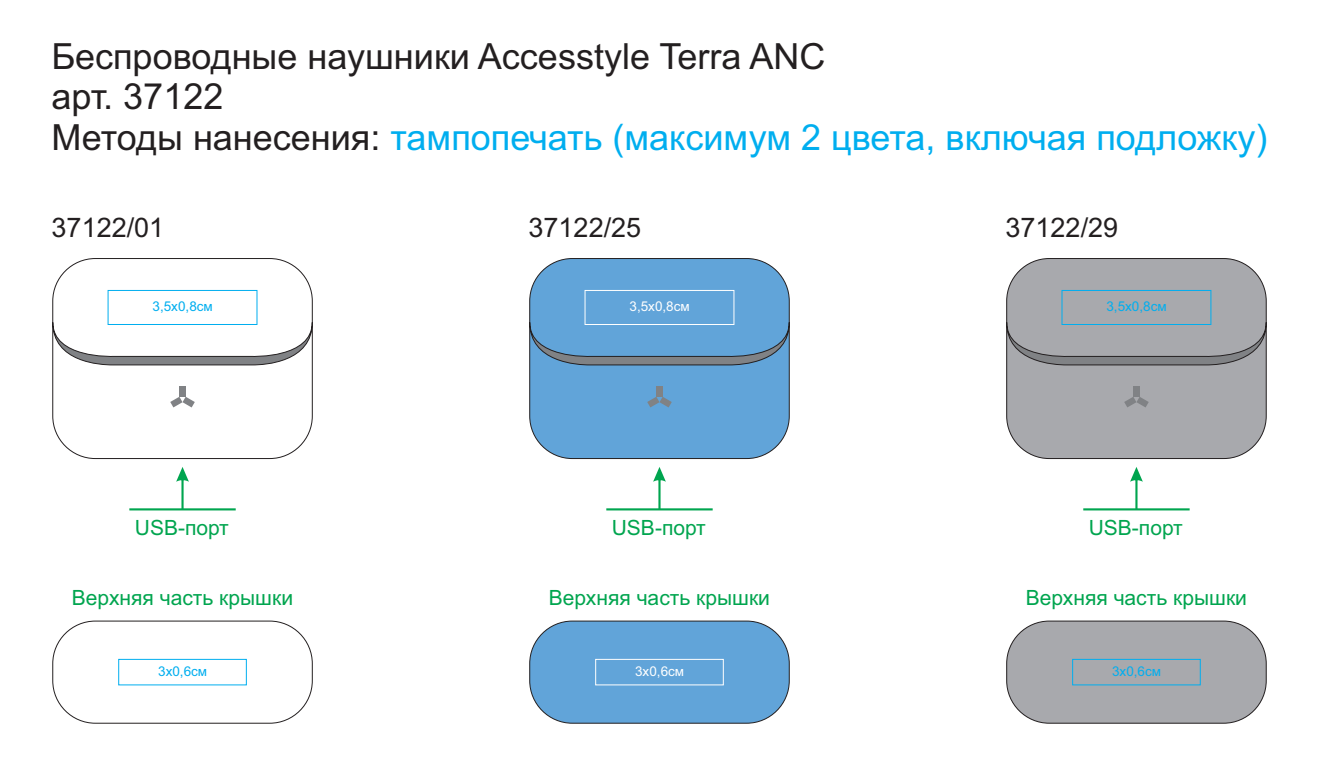
<style>
.page{position:relative;width:1319px;height:766px;background:#fff}
.page>*{position:absolute;margin:0;border:0;box-sizing:border-box;transform-origin:0 0}
.t1{font:36px/40.2px "Arial";color:#231f20}
.t2{font:27px "Arial";color:#231f20}
.t3{font:21px "Arial";color:#00a54f}
.t4{font:13.5px "Arial";color:#00aeef}
.t5{font:13.5px "Arial";color:#fff}
.s1{color:#00aeef}
</style>
<div class="page">
<div style="left:52px;top:258px;width:261px;height:201px;border:1px solid #231f20;border-radius:43px"></div>
<svg style="left:52px;top:321px;width:261px;height:44px"></svg>
<div style="left:179px;top:386px;width:7px;height:10px;background:#808285"></div>
<svg style="left:170px;top:396px;width:25px;height:11px"></svg>
<svg style="left:176px;top:467px;width:13px;height:41px"></svg>
<hr style="left:129px;top:508px;width:107px;height:2px;background:#00a54f">
<div style="left:108px;top:290px;width:149px;height:35px;border:1px solid #00aeef"></div>
<div style="left:52px;top:620px;width:261px;height:103px;border:1px solid #231f20;border-radius:43px"></div>
<div style="left:118px;top:658px;width:129px;height:27px;border:1px solid #00aeef"></div>
<div style="left:529px;top:258px;width:260px;height:201px;background:#61a4d9;border:1px solid #231f20;border-radius:43px"></div>
<svg style="left:529px;top:321px;width:261px;height:44px"></svg>
<div style="left:656px;top:386px;width:6px;height:10px;background:#808285"></div>
<svg style="left:647px;top:396px;width:24px;height:11px"></svg>
<svg style="left:653px;top:467px;width:12px;height:41px"></svg>
<hr style="left:606px;top:508px;width:106px;height:2px;background:#00a54f">
<div style="left:584px;top:290px;width:150px;height:35px;border:1px solid #fff"></div>
<div style="left:529px;top:620px;width:260px;height:103px;background:#61a4d9;border:1px solid #231f20;border-radius:43px"></div>
<div style="left:595px;top:658px;width:128px;height:27px;border:1px solid #fff"></div>
<div style="left:1006px;top:258px;width:260px;height:201px;background:#a8a9ad;border:1px solid #231f20;border-radius:43px"></div>
<svg style="left:1006px;top:321px;width:260px;height:44px"></svg>
<div style="left:1133px;top:386px;width:6px;height:10px;background:#808285"></div>
<svg style="left:1124px;top:396px;width:24px;height:11px"></svg>
<svg style="left:1130px;top:467px;width:12px;height:41px"></svg>
<hr style="left:1083px;top:508px;width:106px;height:2px;background:#00a54f">
<div style="left:1061px;top:290px;width:150px;height:35px;border:1px solid #00aeef"></div>
<div style="left:1006px;top:620px;width:260px;height:103px;background:#a8a9ad;border:1px solid #231f20;border-radius:43px"></div>
<div style="left:1071px;top:658px;width:129px;height:27px;border:1px solid #00aeef"></div>
<p class="t1" style="left:51px;top:40px;width:1217px">Беспроводные наушники Accesstyle Terra ANC<br>арт. 37122<br>Методы нанесения: <span class="s1">тампопечать (максимум 2 цвета, включая подложку)</span></p>
<p class="t2" style="left:52px;top:217px;width:114px">37122/01</p>
<p class="t2" style="left:528px;top:217px;width:114px">37122/25</p>
<p class="t2" style="left:1005px;top:217px;width:114px">37122/29</p>
<p class="t4" style="left:152px;top:301px;width:62px">3,5х0,8см</p>
<p class="t5" style="left:629px;top:301px;width:62px">3,5х0,8см</p>
<p class="t4" style="left:1106px;top:301px;width:62px">3,5х0,8см</p>
<p class="t3" style="left:135px;top:519px;width:96px">USB-порт</p>
<p class="t3" style="left:611px;top:519px;width:96px">USB-порт</p>
<p class="t3" style="left:1088px;top:519px;width:96px">USB-порт</p>
<p class="t3" style="left:72px;top:590px;width:223px">Верхняя часть крышки</p>
<p class="t3" style="left:548px;top:590px;width:223px">Верхняя часть крышки</p>
<p class="t3" style="left:1025px;top:590px;width:223px">Верхняя часть крышки</p>
<p class="t4" style="left:158px;top:666px;width:51px">3х0,6см</p>
<p class="t5" style="left:635px;top:666px;width:51px">3х0,6см</p>
<p class="t4" style="left:1111px;top:666px;width:51px">3х0,6см</p>
</div>
